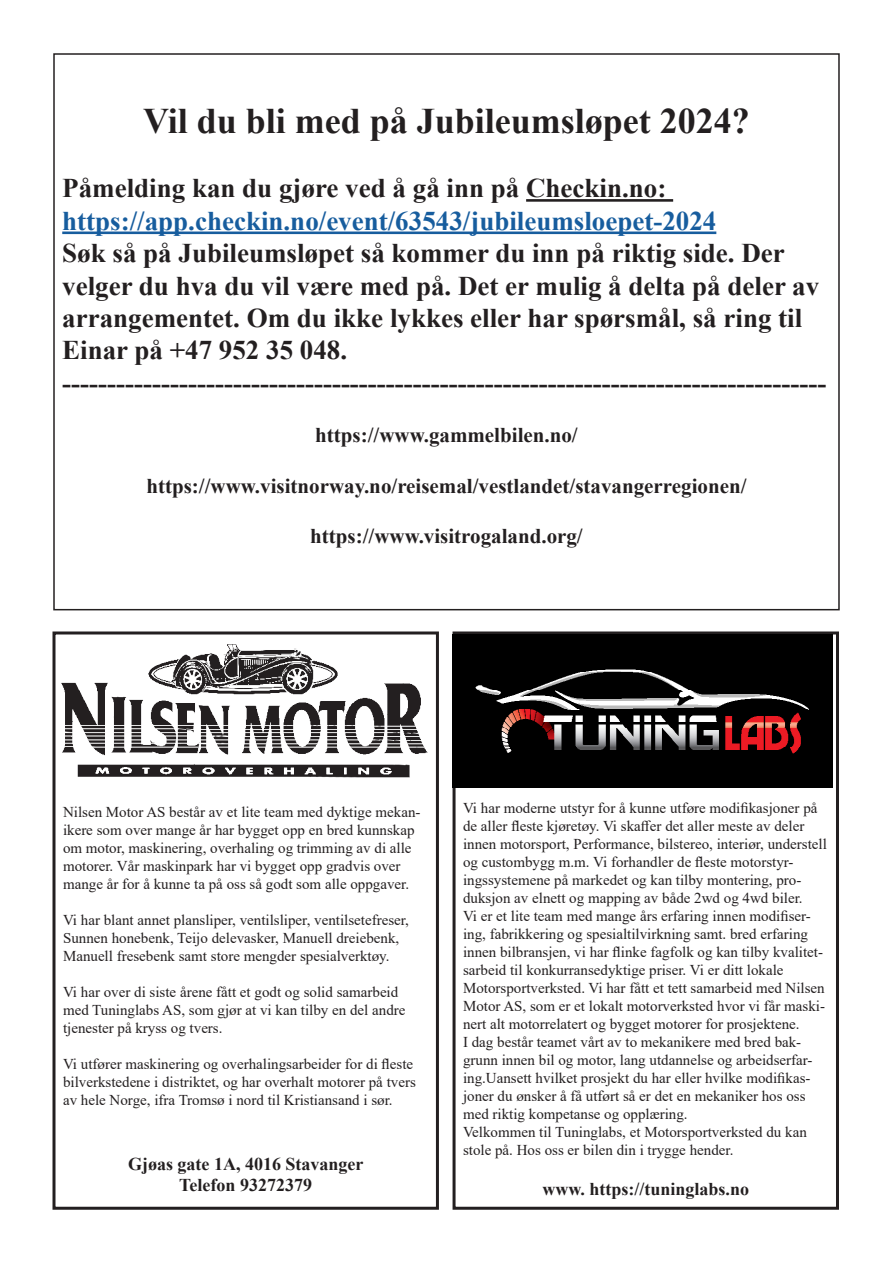
<style>
.page{position:relative;width:893px;height:1263px;background:#fff}
.page>*{position:absolute;margin:0;border:0;box-sizing:border-box;transform-origin:0 0}
.t1{font:700 36px "Times New Roman";color:#231f20}
.t2{font:700 27px/32.4px "Times New Roman";color:#231f20}
.t3{font:700 27px "Times New Roman";color:#175d9e}
.t4{font:700 21px "Times New Roman";color:#231f20}
.t5{font:700 18px "Times New Roman";color:#231f20}
.t6{font:15px/18px "Times New Roman";color:#231f20}
</style>
<div class="page">
<hr style="left:526px;top:199px;width:147px;height:3px;background:#231f20">
<hr style="left:62px;top:231px;width:654px;height:3px;background:#175d9e">
<div style="left:52px;top:631px;width:387px;height:579px;border:3px solid #231f20"></div>
<div style="left:453px;top:631px;width:386px;height:579px;border:3px solid #231f20"></div>
<img style="left:56px;top:631px;width:380px;height:157px">
<img style="left:453px;top:634px;width:380px;height:154px">
<p class="t1" style="left:143px;top:95px;width:608px">Vil du bli med på Jubileumsløpet 2024?</p>
<p class="t2" style="left:62px;top:171px;width:606px">Påmelding kan du gjøre ved å gå inn på Checkin.no:</p>
<p class="t3" style="left:62px;top:201px;width:656px">https://app.checkin.no/event/63543/jubileumsloepet-2024</p>
<p class="t2" style="left:62px;top:236px;width:758px">Søk så på Jubileumsløpet så kommer du inn på riktig side. Der velger du hva du vil være med på. Det er mulig å delta på deler av arrangementet. Om du ikke lykkes eller har spørsmål, så ring til Einar på +47 952 35 048.</p>
<p class="t2" style="left:62px;top:366px;width:766px">-------------------------------------------------------------------------------------</p>
<p class="t4" style="left:315px;top:420px;width:264px">https://www.gammelbilen.no/</p>
<p class="t4" style="left:146px;top:470px;width:602px">https://www.visitnorway.no/reisemal/vestlandet/stavangerregionen/</p>
<p class="t4" style="left:310px;top:521px;width:274px">https://www.visitrogaland.org/</p>
<p class="t6" style="left:63px;top:802px;width:359px">Nilsen Motor AS består av et lite team med dyktige mekan&shy;ikere som over mange år har bygget opp en bred kunnskap om motor, maskinering, overhaling og trimming av di alle motorer. Vår maskinpark har vi bygget opp gradvis over mange år for å kunne ta på oss så godt som alle oppgaver.</p>
<p class="t6" style="left:63px;top:910px;width:347px">Vi har blant annet plansliper, ventilsliper, ventilsetefreser,<br>Sunnen honebenk, Teijo delevasker, Manuell dreiebenk,<br>Manuell fresebenk samt store mengder spesialverktøy.</p>
<p class="t6" style="left:63px;top:982px;width:344px">Vi har over di siste årene fått et godt og solid samarbeid med Tuninglabs AS, som gjør at vi kan tilby en del andre tjenester på kryss og tvers.</p>
<p class="t6" style="left:63px;top:1054px;width:354px">Vi utfører maskinering og overhalingsarbeider for di fleste bilverkstedene i distriktet, og har overhalt motorer på tvers av hele Norge, ifra Tromsø i nord til Kristiansand i sør.</p>
<p class="t5" style="left:128px;top:1150px;width:237px">Gjøas gate 1A, 4016 Stavanger</p>
<p class="t5" style="left:179px;top:1172px;width:134px">Telefon 93272379</p>
<p class="t6" style="left:463px;top:799px;width:365px">Vi har moderne utstyr for å kunne utføre modifikasjoner på de aller fleste kjøretøy. Vi skaffer det aller meste av deler innen motorsport, Performance, bilstereo, interiør, understell og custombygg m.m. Vi forhandler de fleste motorstyr&shy;ingssystemene på markedet og kan tilby montering, pro&shy;duksjon av elnett og mapping av både 2wd og 4wd biler.</p>
<p class="t6" style="left:463px;top:907px;width:364px">Vi er et lite team med mange års erfaring innen modifiser&shy;ing, fabrikkering og spesialtilvirkning samt. bred erfaring innen bilbransjen, vi har flinke fagfolk og kan tilby kvalitet&shy;sarbeid til konkurransedyktige priser. Vi er ditt lokale Motorsportverksted. Vi har fått et tett samarbeid med Nilsen Motor AS, som er et lokalt motorverksted hvor vi får maski&shy;nert alt motorrelatert og bygget motorer for prosjektene.</p>
<p class="t6" style="left:463px;top:1033px;width:351px">I dag består teamet vårt av to mekanikere med bred bak&shy;grunn innen bil og motor, lang utdannelse og arbeidserfar&shy;ing.Uansett hvilket prosjekt du har eller hvilke modifikas&shy;joner du ønsker å få utført så er det en mekaniker hos oss med riktig kompetanse og opplæring.</p>
<p class="t6" style="left:463px;top:1123px;width:345px">Velkommen til Tuninglabs, et Motorsportverksted du kan stole på. Hos oss er bilen din i trygge hender.</p>
<p class="t5" style="left:542px;top:1176px;width:208px">www. https://tuninglabs.no</p>
</div>
